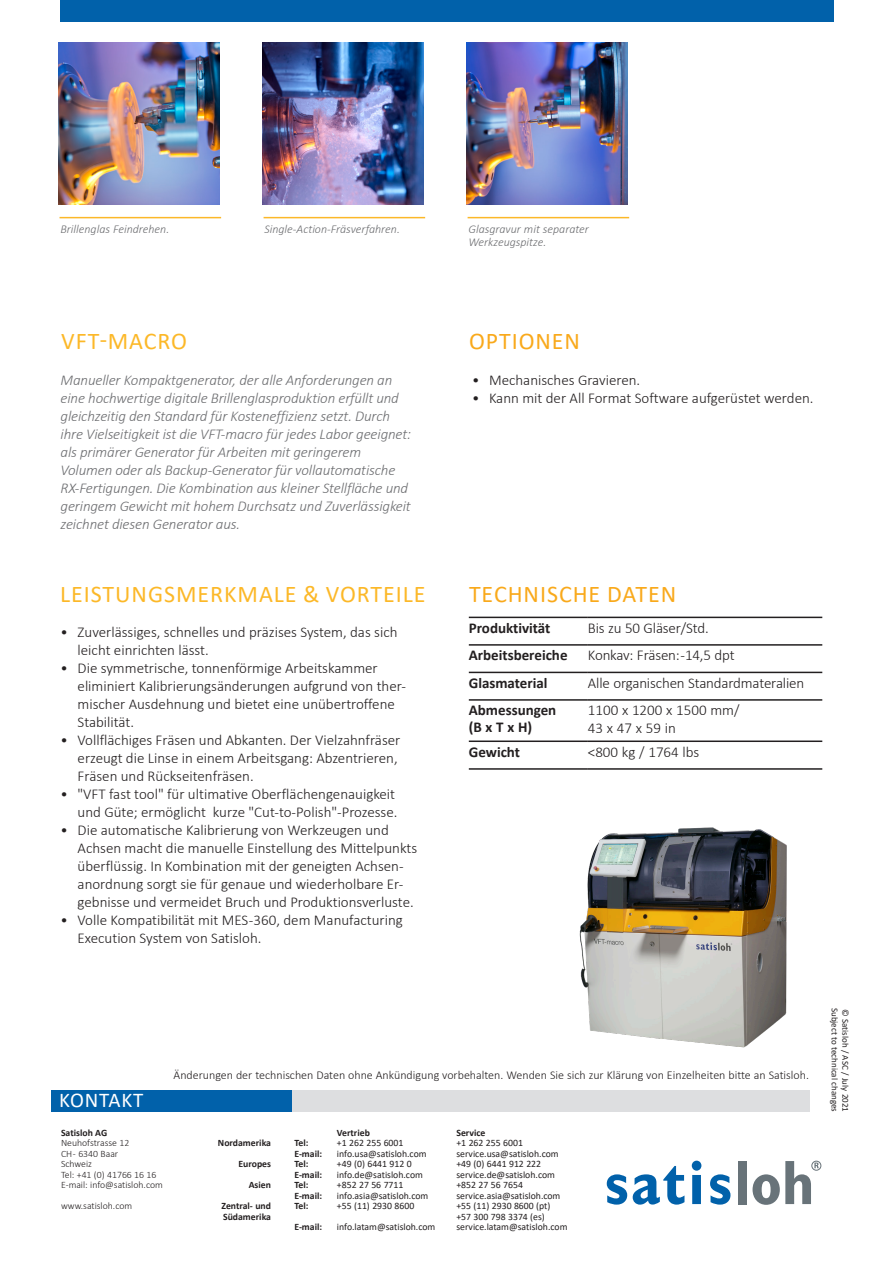
<style>
.page{position:relative;width:893px;height:1263px;background:#fff}
.page>*{position:absolute;margin:0;border:0;box-sizing:border-box;transform-origin:0 0}
.t1{font:24px "Calibri";letter-spacing:.04em;color:#fcb828}
.t2{font:24px "Calibri";letter-spacing:.04em;color:#f9a91b}
.t3{font:21px "Calibri";letter-spacing:.04em;color:#fff}
.t4{font:300 15px/18px "Calibri";color:#231f20}
.t5{font:italic 300 15px/18px "Calibri";letter-spacing:-.01em;color:#6c6d70}
.t6{font:700 15px "Calibri";color:#231f20}
.t7{font:300 12px "Calibri";color:#231f20}
.t8{font:italic 300 12px/13.5px "Calibri";color:#6c6d70}
.t9{font:9.75px/10.5px "Calibri";color:#231f20}
.t10{font:700 9.75px "Calibri";color:#231f20}
.t11{font:300 9.75px "Calibri";color:#231f20}
.t12{font:9px "Calibri";color:#231f20}
</style>
<div class="page">
<img style="left:579px;top:827px;width:208px;height:221px">
<img style="left:58px;top:43px;width:162px;height:161px">
<img style="left:466px;top:43px;width:162px;height:161px">
<img style="left:262px;top:43px;width:162px;height:161px">
<div style="left:60px;top:0;width:773px;height:21px;background:#0161aa"></div>
<hr style="left:60px;top:217px;width:161px;height:1px;background:#fcb828">
<div style="left:140px;top:1090px;width:670px;height:21px;background:#dddee0"></div>
<svg style="left:607px;top:1174px;width:20px;height:30px"></svg>
<svg style="left:633px;top:1166px;width:51px;height:38px"></svg>
<svg style="left:692px;top:1161px;width:9px;height:43px"></svg>
<svg style="left:710px;top:1174px;width:20px;height:30px"></svg>
<div style="left:738px;top:1161px;width:9px;height:43px;background:#687379"></div>
<svg style="left:752px;top:1161px;width:67px;height:44px"></svg>
<div style="left:811px;top:1161px;width:10px;height:9px;border:1px solid #687379;border-radius:50%"></div>
<div style="left:51px;top:1090px;width:241px;height:21px;background:#0161aa"></div>
<hr style="left:468px;top:217px;width:161px;height:1px;background:#fcb828">
<hr style="left:264px;top:217px;width:161px;height:1px;background:#fcb828">
<hr style="left:469px;top:617px;width:119px;height:1px;background:#231f20">
<hr style="left:588px;top:617px;width:234px;height:1px;background:#231f20">
<hr style="left:469px;top:644px;width:119px;height:2px;background:#231f20">
<hr style="left:588px;top:644px;width:234px;height:2px;background:#231f20">
<hr style="left:469px;top:672px;width:119px;height:1px;background:#231f20">
<hr style="left:588px;top:672px;width:234px;height:1px;background:#231f20">
<hr style="left:469px;top:699px;width:119px;height:2px;background:#231f20">
<hr style="left:588px;top:699px;width:234px;height:2px;background:#231f20">
<hr style="left:469px;top:740px;width:119px;height:2px;background:#231f20">
<hr style="left:588px;top:740px;width:234px;height:2px;background:#231f20">
<hr style="left:469px;top:768px;width:119px;height:2px;background:#231f20">
<hr style="left:588px;top:768px;width:234px;height:2px;background:#231f20">
<p class="t8" style="left:60px;top:222px;width:110px">Brillenglas Feindrehen.</p>
<p class="t8" style="left:264px;top:222px;width:137px">Single-Action-Fräsverfahren.</p>
<p class="t8" style="left:468px;top:222px;width:122px">Glasgravur mit separater<br>Werkzeugspitze.</p>
<p class="t1" style="left:61px;top:324px;width:127px">VFT-MACRO</p>
<p class="t5" style="left:61px;top:371px;width:352px">Manueller Kompaktgenerator, der alle Anforderungen an eine hochwertige digitale Brillenglasproduktion erfüllt und gleichzeitig den Standard für Kosteneffizienz setzt. Durch ihre Vielseitigkeit ist die VFT-macro für jedes Labor geeignet: als primärer Generator für Arbeiten mit geringerem Volumen oder als Backup-Generator für vollautomatische RX-Fertigungen. Die Kombination aus kleiner Stellfläche und geringem Gewicht mit hohem Durchsatz und Zuverlässigkeit zeichnet diesen Generator aus.</p>
<p class="t2" style="left:469px;top:324px;width:113px">OPTIONEN</p>
<p class="t4" style="left:472px;top:371px;width:170px">• Mechanisches Gravieren.</p>
<p class="t4" style="left:472px;top:389px;width:343px">• Kann mit der All Format Software aufgerüstet werden.</p>
<p class="t1" style="left:60px;top:577px;width:367px">LEISTUNGSMERKMALE &amp; VORTEILE</p>
<p class="t2" style="left:469px;top:577px;width:209px">TECHNISCHE DATEN</p>
<p class="t4" style="left:78px;top:623px;width:321px;text-indent:-17px">• Zuverlässiges, schnelles und präzises System, das sich leicht einrichten lässt.</p>
<p class="t4" style="left:78px;top:659px;width:330px;text-indent:-17px">• Die symmetrische, tonnenförmige Arbeitskammer eliminiert Kalibrierungsänderungen aufgrund von ther&shy;mischer Ausdehnung und bietet eine unübertroffene Stabilität.</p>
<p class="t4" style="left:78px;top:731px;width:324px;text-indent:-17px">• Vollflächiges Fräsen und Abkanten. Der Vielzahnfräser erzeugt die Linse in einem Arbeitsgang: Abzentrieren,<br>Fräsen und Rückseitenfräsen.</p>
<p class="t4" style="left:61px;top:785px;width:338px;text-align:right">• "VFT fast tool" für ultimative Oberflächengenauigkeit und Güte; ermöglicht kurze "Cut-to-Polish"-Prozesse.</p>
<p class="t4" style="left:78px;top:821px;width:341px;text-indent:-17px">• Die automatische Kalibrierung von Werkzeugen und Achsen macht die manuelle Einstellung des Mittelpunkts überflüssig. In Kombination mit der geneigten Achsen&shy;anordnung sorgt sie für genaue und wiederholbare Er&shy;gebnisse und vermeidet Bruch und Produktionsverluste.</p>
<p class="t4" style="left:78px;top:911px;width:327px;text-indent:-17px">• Volle Kompatibilität mit MES -360, dem Manufacturing<br>Execution System von Satisloh.</p>
<p class="t6" style="left:469px;top:617px;width:83px">Produktivität</p>
<p class="t4" style="left:588px;top:619px;width:122px">Bis zu 50 Gläser/Std.</p>
<p class="t6" style="left:469px;top:645px;width:100px">Arbeitsbereiche</p>
<p class="t4" style="left:588px;top:646px;width:148px">Konkav: Fräsen: -14,5 dpt</p>
<p class="t6" style="left:469px;top:672px;width:80px">Glasmaterial</p>
<p class="t4" style="left:588px;top:674px;width:218px">Alle organischen Standardmateralien</p>
<p class="t6" style="left:469px;top:700px;width:89px">Abmessungen</p>
<p class="t6" style="left:469px;top:716px;width:65px">(B x T x H)</p>
<p class="t4" style="left:588px;top:701px;width:153px">1100 x 1200 x 1500 mm/</p>
<p class="t4" style="left:588px;top:719px;width:89px">43 x 47 x 59 in</p>
<p class="t6" style="left:469px;top:741px;width:53px">Gewicht</p>
<p class="t4" style="left:588px;top:743px;width:113px">&lt;800 kg / 1764 lbs</p>
<p class="t3" style="left:59px;top:1086px;width:86px">KONTAKT</p>
<p class="t10" style="left:61px;top:1126px;width:48px">Satisloh AG</p>
<p class="t11" style="left:61px;top:1137px;width:70px">Neuhofstrasse 12</p>
<p class="t11" style="left:61px;top:1148px;width:59px">CH - 6340 Baar</p>
<p class="t11" style="left:61px;top:1158px;width:33px">Schweiz</p>
<p class="t11" style="left:61px;top:1169px;width:97px">Tel: +41 (0) 41766 16 16</p>
<p class="t11" style="left:61px;top:1179px;width:103px">E-mail: info@satisloh.com</p>
<p class="t11" style="left:61px;top:1200px;width:73px">www.satisloh.com</p>
<p class="t7" style="left:174px;top:1068px;width:637px">Änderungen der technischen Daten ohne Ankündigung vorbehalten. Wenden Sie sich zur Klärung von Einzelheiten bitte an Satisloh.</p>
<p class="t10" style="left:218px;top:1136px;width:55px">Nordamerika</p>
<p class="t10" style="left:238px;top:1157px;width:34px">Europes</p>
<p class="t10" style="left:249px;top:1178px;width:24px">Asien</p>
<p class="t10" style="left:222px;top:1199px;width:51px">Zentral- und</p>
<p class="t10" style="left:223px;top:1209px;width:49px">Südamerika</p>
<p class="t10" style="left:337px;top:1125px;width:35px">Vertrieb</p>
<p class="t10" style="left:456px;top:1125px;width:31px">Service</p>
<p class="t10" style="left:294px;top:1136px;width:15px">Tel:</p>
<p class="t9" style="left:337px;top:1137px;width:68px">+1 262 255 6001</p>
<p class="t9" style="left:456px;top:1137px;width:68px">+1 262 255 6001</p>
<p class="t10" style="left:294px;top:1146px;width:29px">E-mail:</p>
<p class="t9" style="left:337px;top:1148px;width:91px">info.usa@satisloh.com</p>
<p class="t9" style="left:456px;top:1148px;width:104px">service.usa@satisloh.com</p>
<p class="t10" style="left:294px;top:1157px;width:15px">Tel:</p>
<p class="t9" style="left:337px;top:1158px;width:76px">+49 (0) 6441 912 0</p>
<p class="t9" style="left:456px;top:1158px;width:86px">+49 (0) 6441 912 222</p>
<p class="t10" style="left:294px;top:1167px;width:29px">E-mail:</p>
<p class="t9" style="left:337px;top:1169px;width:88px">info.de@satisloh.com</p>
<p class="t9" style="left:456px;top:1169px;width:100px">service.de@satisloh.com</p>
<p class="t10" style="left:294px;top:1178px;width:15px">Tel:</p>
<p class="t9" style="left:337px;top:1179px;width:68px">+852 27 56 7711</p>
<p class="t9" style="left:456px;top:1179px;width:68px">+852 27 56 7654</p>
<p class="t10" style="left:294px;top:1188px;width:29px">E-mail:</p>
<p class="t9" style="left:337px;top:1190px;width:93px">info.asia@satisloh.com</p>
<p class="t9" style="left:456px;top:1190px;width:105px">service.asia@satisloh.com</p>
<p class="t10" style="left:294px;top:1199px;width:15px">Tel:</p>
<p class="t9" style="left:337px;top:1200px;width:79px">+55 (11) 2930 8600</p>
<p class="t9" style="left:456px;top:1200px;width:96px">+55 (11) 2930 8600 (pt) +57 300 798 3374 (es)</p>
<p class="t10" style="left:294px;top:1220px;width:29px">E-mail:</p>
<p class="t9" style="left:337px;top:1221px;width:100px">info.latam@satisloh.com</p>
<p class="t9" style="left:456px;top:1221px;width:113px">service.latam@satisloh.com</p>
<p class="t12" style="left:841px;top:1008px;width:105px;rotate:90deg">Subject to technical changes</p>
<p class="t12" style="left:852px;top:1009px;width:104px;rotate:90deg">© Satisloh / ASC / July 2021</p>
</div>
